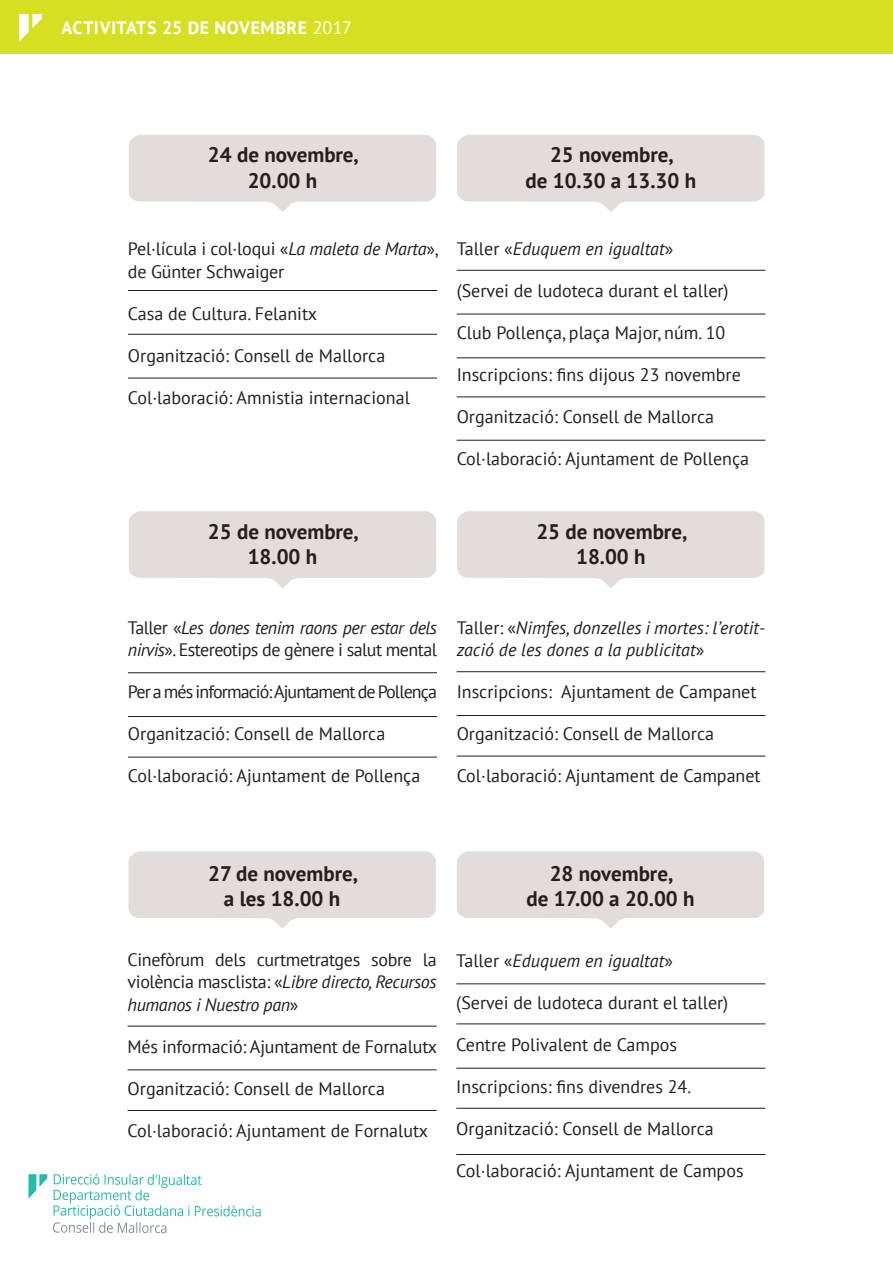
<style>
.page{position:relative;width:893px;height:1263px;background:#fff}
.page>*{position:absolute;margin:0;border:0;box-sizing:border-box;transform-origin:0 0}
.t1{font:700 21px "PT Sans";color:#231f20}
.t2{font:18px/22.5px "PT Sans";color:#231f20;text-align:justify}
.t3{font:italic 18px/22.5px "PT Sans";color:#231f20}
.t4{font:18px/22.5px "PT Sans";letter-spacing:-.03em;color:#231f20}
.t5{font:18px "PT Sans";letter-spacing:-.05em;color:#231f20}
.t6{font:700 18px "PT Sans";letter-spacing:.025em;color:#fff}
.s1{font-weight:400}
.s2{font-style:italic}
.s3{font-style:normal}
</style>
<div class="page">
<div style="left:0;top:0;width:893px;height:54px;background:#d6df21"></div>
<svg style="left:19px;top:14px;width:23px;height:27px"></svg>
<svg style="left:28px;top:1174px;width:19px;height:25px"></svg>
<svg style="left:53px;top:1174px;width:208px;height:59px"></svg>
<svg style="left:128px;top:851px;width:308px;height:77px;background:#e5e1de"></svg>
<svg style="left:457px;top:851px;width:307px;height:77px;background:#e5e1de"></svg>
<hr style="left:128px;top:1026px;width:309px;height:1px;background:#231f20">
<hr style="left:128px;top:1069px;width:309px;height:1px;background:#231f20">
<hr style="left:128px;top:1110px;width:309px;height:1px;background:#231f20">
<hr style="left:456px;top:983px;width:309px;height:1px;background:#231f20">
<hr style="left:456px;top:1024px;width:309px;height:1px;background:#231f20">
<hr style="left:456px;top:1068px;width:309px;height:1px;background:#231f20">
<hr style="left:456px;top:1108px;width:309px;height:1px;background:#231f20">
<hr style="left:456px;top:1154px;width:309px;height:1px;background:#231f20">
<svg style="left:129px;top:135px;width:307px;height:77px;background:#e5e1de"></svg>
<svg style="left:129px;top:511px;width:307px;height:77px;background:#e5e1de"></svg>
<svg style="left:457px;top:135px;width:308px;height:77px;background:#e5e1df"></svg>
<svg style="left:457px;top:511px;width:308px;height:77px;background:#e5e1de"></svg>
<hr style="left:128px;top:290px;width:309px;height:1px;background:#231f20">
<hr style="left:128px;top:334px;width:309px;height:1px;background:#231f20">
<hr style="left:128px;top:378px;width:309px;height:1px;background:#231f20">
<hr style="left:457px;top:270px;width:308px;height:1px;background:#231f20">
<hr style="left:457px;top:314px;width:308px;height:1px;background:#231f20">
<hr style="left:457px;top:397px;width:308px;height:1px;background:#231f20">
<hr style="left:457px;top:440px;width:308px;height:1px;background:#231f20">
<hr style="left:457px;top:358px;width:308px;height:1px;background:#231f20">
<hr style="left:128px;top:672px;width:309px;height:1px;background:#231f20">
<hr style="left:457px;top:671px;width:308px;height:1px;background:#231f20">
<hr style="left:128px;top:716px;width:309px;height:1px;background:#231f20">
<hr style="left:128px;top:757px;width:309px;height:1px;background:#231f20">
<hr style="left:457px;top:715px;width:308px;height:1px;background:#231f20">
<hr style="left:457px;top:756px;width:308px;height:1px;background:#231f20">
<p class="t6" style="left:62px;top:16px;width:292px">ACTIVITATS 25 DE NOVEMBRE <span class="s1">2017</span></p>
<p class="t1" style="left:208px;top:141px;width:152px">24 de novembre,</p>
<p class="t1" style="left:248px;top:166px;width:71px">20.00 h</p>
<p class="t1" style="left:550px;top:141px;width:125px">25 novembre,</p>
<p class="t1" style="left:525px;top:166px;width:172px">de 10.30 a 13.30 h</p>
<p class="t2" style="left:128px;top:237px;width:312px">Pel·lícula i col·loqui «<span class="s2">La maleta de Marta</span>», de Günter Schwaiger</p>
<p class="t2" style="left:128px;top:302px;width:191px">Casa de Cultura. Felanitx</p>
<p class="t2" style="left:128px;top:344px;width:259px">Organització: Consell de Mallorca</p>
<p class="t2" style="left:128px;top:386px;width:284px">Col·laboració: Amnistia internacional</p>
<p class="t3" style="left:457px;top:237px;width:218px"><span class="s3">Taller «</span>Eduquem en igualtat<span class="s3">»</span></p>
<p class="t2" style="left:457px;top:279px;width:273px">(Servei de ludoteca durant el taller)</p>
<p class="t2" style="left:457px;top:321px;width:270px">Club Pollença, plaça Major, núm. 10</p>
<p class="t2" style="left:457px;top:363px;width:286px">Inscripcions: fins dijous 23 novembre</p>
<p class="t2" style="left:457px;top:405px;width:259px">Organització: Consell de Mallorca</p>
<p class="t2" style="left:457px;top:447px;width:294px">Col·laboració: Ajuntament de Pollença</p>
<p class="t1" style="left:208px;top:517px;width:152px">25 de novembre,</p>
<p class="t1" style="left:248px;top:542px;width:71px">18.00 h</p>
<p class="t1" style="left:536px;top:517px;width:152px">25 de novembre,</p>
<p class="t1" style="left:576px;top:542px;width:71px">18.00 h</p>
<p class="t4" style="left:128px;top:616px;width:311px">Taller «<span class="s2">Les dones tenim raons per estar dels nirvis</span>». Estereotips de gènere i salut mental</p>
<p class="t5" style="left:128px;top:680px;width:311px">Per a més informació: Ajuntament de Pollença</p>
<p class="t2" style="left:128px;top:722px;width:259px">Organització: Consell de Mallorca</p>
<p class="t2" style="left:128px;top:764px;width:294px">Col·laboració: Ajuntament de Pollença</p>
<p class="t3" style="left:457px;top:616px;width:310px"><span class="s3">Taller: «</span>Nimfes, donzelles i mortes: l’erotit&shy;zació de les dones a la publicitat<span class="s3">»</span></p>
<p class="t2" style="left:457px;top:680px;width:301px">Inscripcions: Ajuntament de Campanet</p>
<p class="t2" style="left:457px;top:722px;width:259px">Organització: Consell de Mallorca</p>
<p class="t2" style="left:457px;top:764px;width:306px">Col·laboració: Ajuntament de Campanet</p>
<p class="t1" style="left:208px;top:860px;width:151px">27 de novembre,</p>
<p class="t1" style="left:224px;top:885px;width:118px">a les 18.00 h</p>
<p class="t2" style="left:128px;top:948px;width:311px">Cinefòrum dels curtmetratges sobre la violència masclista: «<span class="s2">Libre directo, Recursos humanos i Nuestro pan</span>»</p>
<p class="t2" style="left:128px;top:1035px;width:311px">Més informació: Ajuntament de Fornalutx</p>
<p class="t2" style="left:128px;top:1077px;width:259px">Organització: Consell de Mallorca</p>
<p class="t2" style="left:128px;top:1119px;width:302px">Col·laboració: Ajuntament de Fornalutx</p>
<p class="t1" style="left:550px;top:860px;width:125px">28 novembre,</p>
<p class="t1" style="left:526px;top:885px;width:170px">de 17.00 a 20.00 h</p>
<p class="t3" style="left:456px;top:949px;width:218px"><span class="s3">Taller «</span>Eduquem en igualtat<span class="s3">»</span></p>
<p class="t2" style="left:456px;top:991px;width:273px">(Servei de ludoteca durant el taller)</p>
<p class="t2" style="left:456px;top:1033px;width:222px">Centre Polivalent de Campos</p>
<p class="t2" style="left:456px;top:1075px;width:236px">Inscripcions: fins divendres 24.</p>
<p class="t2" style="left:456px;top:1117px;width:259px">Organització: Consell de Mallorca</p>
<p class="t2" style="left:456px;top:1159px;width:289px">Col·laboració: Ajuntament de Campos</p>
</div>
